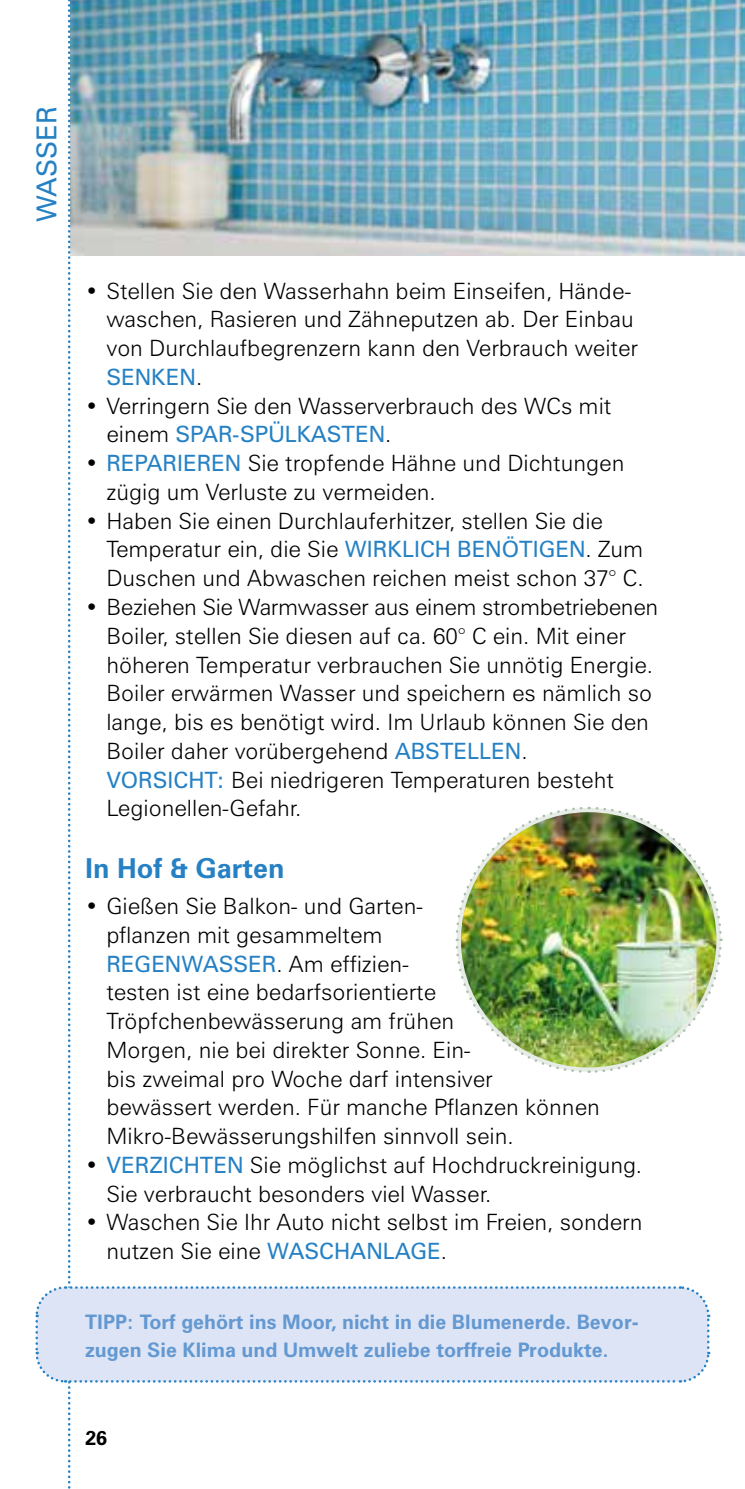
<style>
.page{position:relative;width:745px;height:1489px;background:#fff}
.page>*{position:absolute;margin:0;border:0;box-sizing:border-box;transform-origin:0 0}
.t1{font:700 27.5px "Zurich BT";color:#2581c4}
.t2{font:27.5px "Zurich BT";color:#2581c4}
.t3{font:300 22.5px/28.8px "Zurich BT";color:#000}
.t4{font:700 20px/28.8px "Zurich BT";color:#6398d1}
.t5{font:700 20px "Zurich BT";color:#000}
.s1{font-weight:400;color:#2581c4}
</style>
<div class="page">
<img style="left:722px;top:0;width:22px;height:255px">
<img style="left:35px;top:0;width:687px;height:1489px">
<p class="t2" style="left:30px;top:222px;width:117px;rotate:-90deg">WASSER</p>
<p class="t3" style="left:106px;top:276px;width:533px;text-indent:-21px">• Stellen Sie den Wasserhahn beim Einseifen, Hände&shy;waschen, Rasieren und Zähneputzen ab. Der Einbau von Durchlaufbegrenzern kann den Verbrauch weiter <span class="s1">SENKEN</span>.</p>
<p class="t3" style="left:106px;top:391px;width:506px;text-indent:-21px">• Verringern Sie den Wasserverbrauch des WCs mit einem <span class="s1">SPAR-SPÜLKASTEN</span>.</p>
<p class="t3" style="left:106px;top:448px;width:519px;text-indent:-21px">• <span class="s1">REPARIEREN</span> Sie tropfende Hähne und Dichtungen zügig um Verluste zu vermeiden.</p>
<p class="t3" style="left:106px;top:506px;width:538px;text-indent:-21px">• Haben Sie einen Durchlauferhitzer, stellen Sie die<br>Temperatur ein, die Sie <span class="s1">WIRKLICH BENÖTIGEN</span>. Zum<br>Duschen und Abwaschen reichen meist schon 37° C.</p>
<p class="t3" style="left:106px;top:592px;width:553px;text-indent:-21px">• Beziehen Sie Warmwasser aus einem strombetriebenen Boiler, stellen Sie diesen auf ca. 60° C ein. Mit einer höheren Temperatur verbrauchen Sie unnötig Energie.<br>Boiler erwärmen Wasser und speichern es nämlich so lange, bis es benötigt wird. Im Urlaub können Sie den Boiler daher vorübergehend <span class="s1">ABSTELLEN</span>.<br><span class="s1">VORSICHT:</span> Bei niedrigeren Temperaturen besteht Legionellen-Gefahr.</p>
<p class="t1" style="left:85px;top:851px;width:201px">In Hof &amp; Garten</p>
<p class="t3" style="left:106px;top:891px;width:494px;text-indent:-21px">• Gießen Sie Balkon- und Garten-<br>pflanzen mit gesammeltem<br><span class="s1">REGENWASSER</span>. Am effizien-<br>testen ist eine bedarfsorientierte Tröpfchenbewässerung am frühen<br>Morgen, nie bei direkter Sonne. Ein-<br>bis zweimal pro Woche darf intensiver bewässert werden. Für manche Pflanzen können Mikro-Bewässerungshilfen sinnvoll sein.</p>
<p class="t3" style="left:106px;top:1150px;width:537px;text-indent:-21px">• <span class="s1">VERZICHTEN</span> Sie möglichst auf Hochdruckreinigung.<br>Sie verbraucht besonders viel Wasser.</p>
<p class="t3" style="left:106px;top:1207px;width:537px;text-indent:-21px">• Waschen Sie Ihr Auto nicht selbst im Freien, sondern nutzen Sie eine <span class="s1">WASCHANLAGE</span>.</p>
<p class="t4" style="left:85px;top:1306px;width:554px">TIPP: Torf gehört ins Moor, nicht in die Blumenerde. Bevor&shy;zugen Sie Klima und Umwelt zuliebe torffreie Produkte.</p>
<p class="t5" style="left:85px;top:1425px;width:24px">26</p>
</div>
